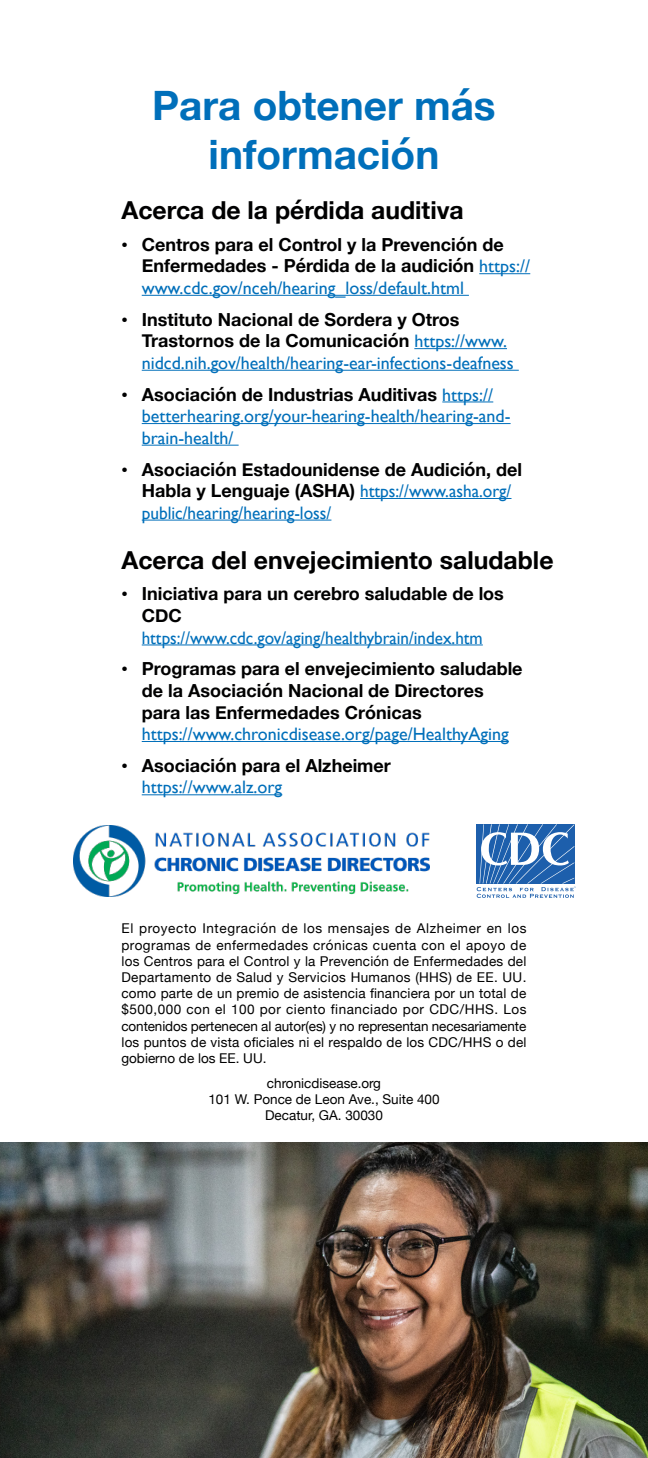
<style>
.page{position:relative;width:648px;height:1458px;background:#fff}
.page>*{position:absolute;margin:0;border:0;box-sizing:border-box;transform-origin:0 0}
.t1{font:700 40.5px/48.6px "Helvetica Neue";color:#006fba;text-align:center}
.t2{font:700 24.75px "Helvetica Neue";color:#000001}
.t3{font:700 18px/21.6px "Helvetica Neue";color:#000001}
.t4{font:18px/21.6px "Gill Sans";color:#006fba}
.t5{font:18px/21.6px "Gill Sans";color:#006fba;scale:.95 1}
.t6{font:13.5px/16.2px "Helvetica Neue";color:#000001;text-align:justify}
.s1{font-family:"Gill Sans";font-weight:400}
.s2{font-family:"Gill Sans";font-weight:400;color:#006fba}
.s3{color:#000001}
.s4{font-family:"Helvetica Neue";font-weight:700;color:#000001}
</style>
<div class="page">
<img style="left:0;top:1143px;width:648px;height:315px">
<hr style="left:479px;top:273px;width:51px;height:1px;background:#006fba">
<hr style="left:142px;top:295px;width:327px;height:1px;background:#006fba">
<hr style="left:414px;top:348px;width:93px;height:1px;background:#006fba">
<hr style="left:142px;top:370px;width:377px;height:1px;background:#006fba">
<hr style="left:442px;top:402px;width:51px;height:1px;background:#006fba">
<hr style="left:142px;top:423px;width:369px;height:1px;background:#006fba">
<hr style="left:142px;top:445px;width:97px;height:1px;background:#006fba">
<hr style="left:360px;top:498px;width:151px;height:1px;background:#006fba">
<hr style="left:142px;top:520px;width:189px;height:1px;background:#006fba">
<hr style="left:142px;top:645px;width:341px;height:1px;background:#006fba">
<hr style="left:142px;top:741px;width:367px;height:1px;background:#006fba">
<hr style="left:142px;top:794px;width:140px;height:1px;background:#006fba">
<img style="left:74px;top:826px;width:355px;height:71px">
<svg style="left:477px;top:824px;width:99px;height:74px"></svg>
<p class="t1" style="left:152px;top:83px;width:345px">Para obtener más información</p>
<p class="t2" style="left:122px;top:191px;width:344px">Acerca de la pérdida auditiva</p>
<p class="t3" style="left:142px;top:234px;width:390px;text-indent:-20px"><span class="s1">•</span> Centros para el Control y la Prevención de<br>Enfermedades - Pérdida de la audición <span class="s2">https:// www.cdc.gov/nceh/hearing_loss/default.html</span></p>
<p class="t4" style="left:142px;top:309px;width:374px;text-indent:-20px"><span class="s3">•</span> <span class="s4">Instituto Nacional de Sordera y Otros<br>Trastornos de la Comunicación</span> https://www. nidcd.nih.gov/health/hearing-ear-infections-deafness</p>
<p class="t4" style="left:142px;top:384px;width:370px;text-indent:-20px"><span class="s3">•</span> <span class="s4">Asociación de Industrias Auditivas</span> https:// betterhearing.org/your-hearing-health/hearing-and&shy;brain-health/</p>
<p class="t3" style="left:142px;top:459px;width:382px;text-indent:-20px"><span class="s1">•</span> Asociación Estadounidense de Audición, del<br>Habla y Lenguaje (ASHA) <span class="s2">https://www.asha.org/ public/hearing/hearing-loss/</span></p>
<p class="t2" style="left:122px;top:540px;width:434px">Acerca del envejecimiento saludable</p>
<p class="t5" style="left:142px;top:583px;width:383px;text-indent:-20px"><span class="s3">•</span> <span class="s4">Iniciativa para un cerebro saludable de los<br>CDC </span>https://www.cdc.gov/aging/healthybrain/index.htm</p>
<p class="t3" style="left:142px;top:659px;width:382px;text-indent:-20px"><span class="s1">•</span> Programas para el envejecimiento saludable de la Asociación Nacional de Directores para las Enfermedades Crónicas <span class="s2">https://www.chronicdisease.org/page/HealthyAging</span></p>
<p class="t3" style="left:142px;top:755px;width:251px;text-indent:-20px"><span class="s1">•</span> Asociación para el Alzheimer <span class="s2">https://www.alz.org</span></p>
<p class="t6" style="left:122px;top:921px;width:407px">El proyecto Integración de los mensajes de Alzheimer en los programas de enfermedades crónicas cuenta con el apoyo de los Centros para el Control y la Prevención de Enfermedades del Departamento de Salud y Servicios Humanos (HHS) de EE. UU. como parte de un premio de asistencia financiera por un total de $500,000 con el 100 por ciento financiado por CDC/HHS. Los contenidos pertenecen al autor(es) y no representan necesariamente los puntos de vista oficiales ni el respaldo de los CDC/HHS o del gobierno de los EE. UU.</p>
<p class="t6" style="left:208px;top:1076px;width:233px;text-align:center">chronicdisease.org<br>101 W. Ponce de Leon Ave., Suite 400<br>Decatur, GA. 30030</p>
</div>
